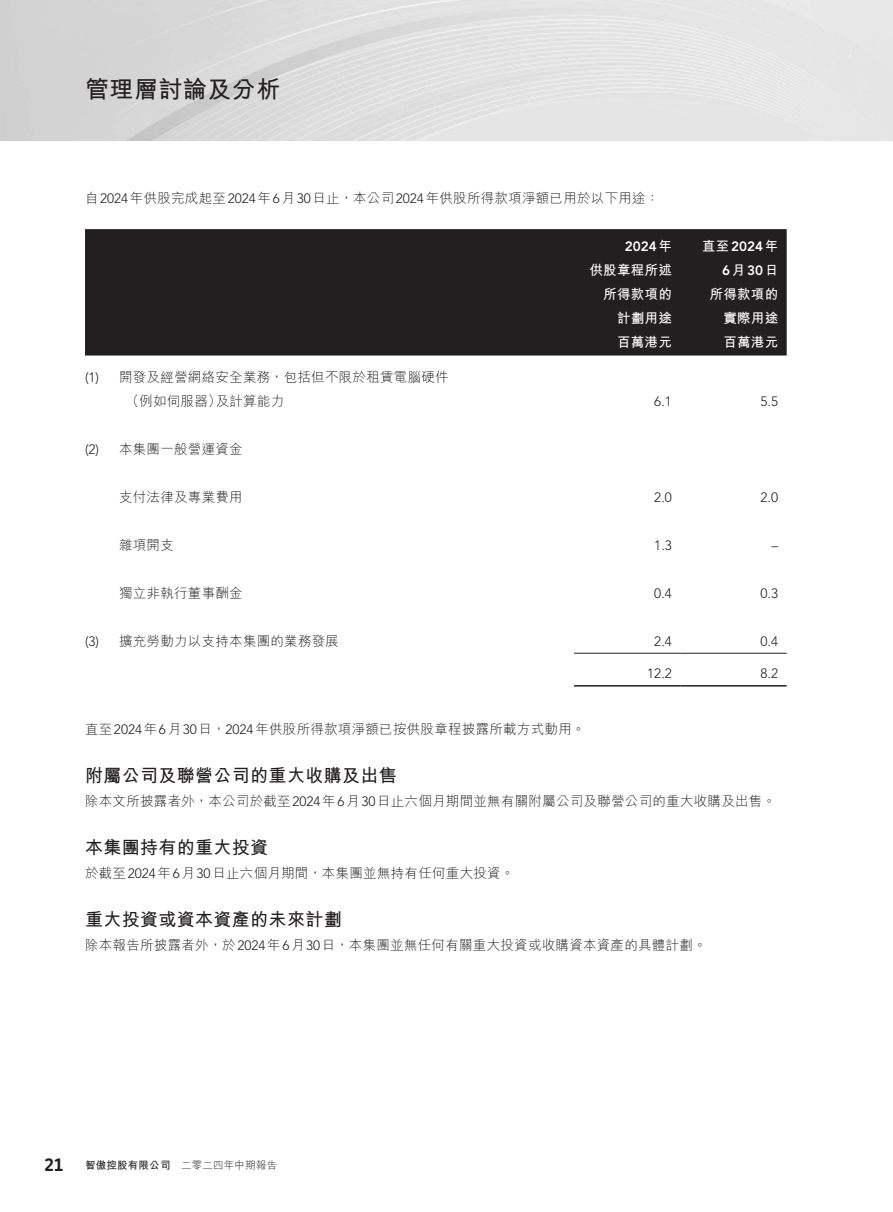
<style>
.page{position:relative;width:893px;height:1212px;background:#fff}
.page>*{position:absolute;margin:0;border:0;box-sizing:border-box;transform-origin:0 0}
.t1{font:700 24px "M Hei HK";letter-spacing:.02em;color:#231f20}
._01_H1{font:700 18px "M Hei HK";letter-spacing:.02em;color:#231f20}
.t2{font:700 18px "Battersea";color:#231f20}
._00_txt{font:300 13.5px "M Hei HK";letter-spacing:.02em;color:#231f20}
._50_Table_txt{font:300 13.5px "M Hei HK";letter-spacing:.02em;color:#231f20}
._50_Table_txt-2{font:300 13.5px "Avenir LT Std";color:#231f20}
._50_Table_txt-3{font:700 13.5px "M Hei HK";letter-spacing:.02em;color:#fff}
._50_Table_txt-4{font:800 13.5px "Avenir LT Std";color:#fff}
.t3{font:300 10.5px "M Hei HK";letter-spacing:.02em;color:#231f20}
.t4{font:700 10.5px "M Hei HK";letter-spacing:.02em;color:#231f20}
.s1{font-family:"Avenir LT Std"}
.s2{font-family:"M Hei HK";font-weight:700}
</style>
<div class="page">
<div style="left:85px;top:229px;width:702px;height:126px;background:#231f20"></div>
<hr style="left:574px;top:653px;width:106px;height:1px;background:#231f20">
<hr style="left:680px;top:653px;width:107px;height:1px;background:#231f20">
<hr style="left:574px;top:685px;width:106px;height:1px;background:#231f20">
<hr style="left:680px;top:685px;width:107px;height:1px;background:#231f20">
<h1 class="t1" style="left:85px;top:72px;width:197px">管理層討論及分析</h1>
<p class="_00_txt" style="left:85px;top:192px;width:576px">自<span class="s1">2024</span>年供股完成起至<span class="s1">2024</span>年<span class="s1">6</span>月<span class="s1">30</span>日止，本公司<span class="s1">2024</span>年供股所得款項淨額已用於以下用途：</p>
<p class="_50_Table_txt-4" style="left:625px;top:239px;width:49px">2024<span class="s2">年</span></p>
<p class="_50_Table_txt-3" style="left:589px;top:261px;width:84px">供股章程所述</p>
<p class="_50_Table_txt-3" style="left:603px;top:285px;width:70px">所得款項的</p>
<p class="_50_Table_txt-3" style="left:617px;top:309px;width:56px">計劃用途</p>
<p class="_50_Table_txt-2" style="left:85px;top:370px;width:16px">)1(</p>
<p class="_50_Table_txt-2" style="left:85px;top:442px;width:16px">)2(</p>
<p class="_50_Table_txt-2" style="left:85px;top:634px;width:16px">)3(</p>
<p class="_50_Table_txt" style="left:119px;top:370px;width:331px">開發及經營網絡安全業務，包括但不限於租賃電腦硬件</p>
<p class="_50_Table_txt" style="left:126px;top:394px;width:97px">（例如伺服器）</p>
<p class="_50_Table_txt" style="left:119px;top:442px;width:125px">本集團一般營運資金</p>
<p class="_50_Table_txt" style="left:216px;top:394px;width:70px">及計算能力</p>
<p class="_50_Table_txt" style="left:119px;top:490px;width:125px">支付法律及專業費用</p>
<p class="_50_Table_txt" style="left:119px;top:538px;width:56px">雜項開支</p>
<p class="_50_Table_txt" style="left:119px;top:586px;width:125px">獨立非執行董事酬金</p>
<p class="_50_Table_txt" style="left:119px;top:634px;width:222px">擴充勞動力以支持本集團的業務發展</p>
<p class="_50_Table_txt-3" style="left:617px;top:333px;width:56px">百萬港元</p>
<p class="_50_Table_txt-2" style="left:654px;top:394px;width:19px">6.1</p>
<p class="_50_Table_txt-2" style="left:654px;top:490px;width:19px">2.0</p>
<p class="_50_Table_txt-2" style="left:654px;top:538px;width:19px">1.3</p>
<p class="_50_Table_txt-2" style="left:654px;top:586px;width:19px">0.4</p>
<p class="_50_Table_txt-2" style="left:654px;top:634px;width:19px">2.4</p>
<p class="_50_Table_txt-2" style="left:647px;top:666px;width:26px">12.2</p>
<p class="_50_Table_txt-4" style="left:702px;top:239px;width:78px"><span class="s2">直至</span>2024<span class="s2">年</span></p>
<p class="_50_Table_txt-4" style="left:722px;top:263px;width:58px">6<span class="s2">月</span>30<span class="s2">日</span></p>
<p class="_50_Table_txt-3" style="left:710px;top:285px;width:70px">所得款項的</p>
<p class="_50_Table_txt-3" style="left:723px;top:309px;width:56px">實際用途</p>
<p class="_50_Table_txt-3" style="left:723px;top:333px;width:56px">百萬港元</p>
<p class="_50_Table_txt-2" style="left:761px;top:394px;width:19px">5.5</p>
<p class="_50_Table_txt-2" style="left:761px;top:490px;width:19px">2.0</p>
<p class="_50_Table_txt-2" style="left:771px;top:538px;width:8px">–</p>
<p class="_50_Table_txt-2" style="left:761px;top:586px;width:19px">0.3</p>
<p class="_50_Table_txt-2" style="left:761px;top:634px;width:19px">0.4</p>
<p class="_50_Table_txt-2" style="left:761px;top:666px;width:19px">8.2</p>
<p class="_00_txt" style="left:85px;top:722px;width:502px">直至<span class="s1">2024</span>年<span class="s1">6</span>月<span class="s1">30</span>日，<span class="s1">2024</span>年供股所得款項淨額已按供股章程披露所載方式動用。</p>
<p class="_01_H1" style="left:85px;top:762px;width:313px">附屬公司及聯營公司的重大收購及出售</p>
<p class="_00_txt" style="left:85px;top:794px;width:692px">除本文所披露者外，本公司於截至<span class="s1">2024</span>年<span class="s1">6</span>月<span class="s1">30</span>日止六個月期間並無有關附屬公司及聯營公司的重大收購及出售。</p>
<p class="_01_H1" style="left:85px;top:834px;width:185px">本集團持有的重大投資</p>
<p class="_00_txt" style="left:85px;top:866px;width:431px">於截至<span class="s1">2024</span>年<span class="s1">6</span>月<span class="s1">30</span>日止六個月期間，本集團並無持有任何重大投資。</p>
<p class="_01_H1" style="left:85px;top:906px;width:258px">重大投資或資本資產的未來計劃</p>
<p class="_00_txt" style="left:85px;top:938px;width:623px">除本報告所披露者外，於<span class="s1">2024</span>年<span class="s1">6</span>月<span class="s1">30</span>日，本集團並無任何有關重大投資或收購資本資產的具體計劃。</p>
<h2 class="t2" style="left:44px;top:1153px;width:21px">21</h2>
<p class="t4" style="left:85px;top:1158px;width:87px">智傲控股有限公司</p>
<p class="t3" style="left:181px;top:1160px;width:98px">二零二四年中期報告</p>
</div>
